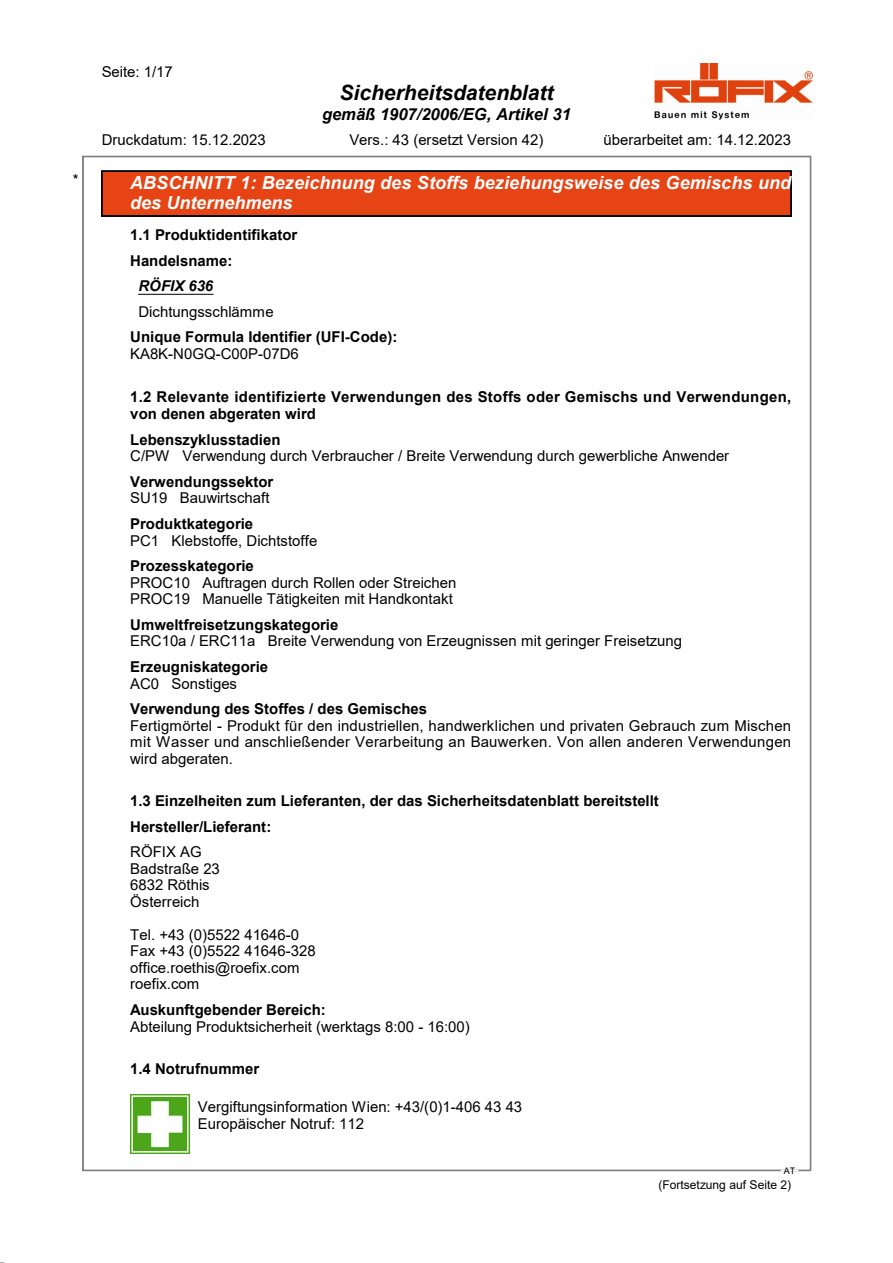
<style>
.page{position:relative;width:893px;height:1263px;background:#fff}
.page>*{position:absolute;margin:0;border:0;box-sizing:border-box;transform-origin:0 0}
.t1{font:italic 700 21px "Arial";color:#000}
.t2{font:italic 700 18px/20.5px "Arial";letter-spacing:.005em;color:#fff}
.t3{font:italic 700 16.5px "Arial";color:#000}
.t4{font:15px/16.5px "Arial";color:#000}
.t5{font:700 15px/25.5px "Arial";letter-spacing:.005em;color:#000}
.t6{font:italic 700 15px "Arial";color:#000}
.t7{font:12px "Arial";letter-spacing:-.005em;color:#000}
.t8{font:9px "Arial";color:#000}
</style>
<div class="page">
<img style="left:654px;top:64px;width:158px;height:55px">
<div style="left:102px;top:171px;width:689px;height:45px;background:#e64415"></div>
<hr style="left:102px;top:171px;width:689px;height:1px;background:#000">
<hr style="left:102px;top:216px;width:689px;height:1px;background:#000">
<hr style="left:101px;top:171px;width:1px;height:45px;background:#000">
<hr style="left:790px;top:171px;width:1px;height:45px;background:#000">
<hr style="left:138px;top:294px;width:75px;height:1px;background:#000">
<img style="left:130px;top:1094px;width:60px;height:59px">
<hr style="left:83px;top:156px;width:727px;height:1px;background:#808080">
<hr style="left:83px;top:157px;width:727px;height:1px;background:#808080">
<hr style="left:83px;top:1170px;width:727px;height:1px;background:#808080">
<svg style="left:781px;top:1170px;width:16px;height:1px"></svg>
<hr style="left:82px;top:156px;width:1px;height:1014px;background:#808080">
<hr style="left:83px;top:156px;width:1px;height:1014px;background:#808080">
<hr style="left:810px;top:156px;width:1px;height:1014px;background:#808080">
<p class="t4" style="left:102px;top:65px;width:73px">Seite: 1/17</p>
<h1 class="t1" style="left:339px;top:84px;width:216px">Sicherheitsdatenblatt</h1>
<p class="t3" style="left:322px;top:108px;width:250px">gemäß 1907/2006/EG, Artikel 31</p>
<p class="t4" style="left:102px;top:133px;width:165px">Druckdatum: 15.12.2023</p>
<p class="t4" style="left:349px;top:133px;width:195px">Vers.: 43 (ersetzt Version 42)</p>
<p class="t4" style="left:603px;top:133px;width:189px">überarbeitet am: 14.12.2023</p>
<p class="t4" style="left:73px;top:173px;width:7px">*</p>
<p class="t2" style="left:130px;top:174px;width:662px">ABSCHNITT 1: Bezeichnung des Stoffs beziehungsweise des Gemischs und des Unternehmens</p>
<p class="t5" style="left:130px;top:223px;width:169px">1.1 Produktidentifikator<br>Handelsname:</p>
<p class="t6" style="left:138px;top:281px;width:76px">RÖFIX 636</p>
<p class="t4" style="left:138px;top:305px;width:137px">Dichtungsschlämme</p>
<p class="t5" style="left:130px;top:326px;width:269px">Unique Formula Identifier (UFI-Code):</p>
<p class="t4" style="left:130px;top:347px;width:170px">KA8K-N0GQ-C00P-07D6</p>
<p class="t5" style="left:130px;top:389px;width:662px;line-height:17.2px">1.2 Relevante identifizierte Verwendungen des Stoffs oder Gemischs und Verwendungen, von denen abgeraten wird</p>
<p class="t5" style="left:130px;top:428px;width:152px">Lebenszyklusstadien</p>
<p class="t4" style="left:130px;top:449px;width:600px">C/PW Verwendung durch Verbraucher / Breite Verwendung durch gewerbliche Anwender</p>
<p class="t5" style="left:130px;top:470px;width:145px">Verwendungssektor</p>
<p class="t4" style="left:130px;top:491px;width:141px">SU19 Bauwirtschaft</p>
<p class="t5" style="left:130px;top:512px;width:124px">Produktkategorie</p>
<p class="t4" style="left:130px;top:533px;width:189px">PC1 Klebstoffe, Dichtstoffe</p>
<p class="t5" style="left:130px;top:554px;width:125px">Prozesskategorie</p>
<p class="t4" style="left:130px;top:576px;width:327px">PROC10 Auftragen durch Rollen oder Streichen<br>PROC19 Manuelle Tätigkeiten mit Handkontakt</p>
<p class="t5" style="left:130px;top:613px;width:210px">Umweltfreisetzungskategorie</p>
<p class="t4" style="left:130px;top:634px;width:553px">ERC10a / ERC11a Breite Verwendung von Erzeugnissen mit geringer Freisetzung</p>
<p class="t5" style="left:130px;top:655px;width:139px">Erzeugniskategorie</p>
<p class="t4" style="left:130px;top:676px;width:108px">AC0 Sonstiges</p>
<p class="t5" style="left:130px;top:697px;width:298px">Verwendung des Stoffes / des Gemisches</p>
<p class="t4" style="left:130px;top:718px;width:662px;text-align:justify">Fertigmörtel - Produkt für den industriellen, handwerklichen und privaten Gebrauch zum Mischen mit Wasser und anschließender Verarbeitung an Bauwerken. Von allen anderen Verwendungen wird abgeraten.</p>
<p class="t5" style="left:130px;top:790px;width:530px">1.3 Einzelheiten zum Lieferanten, der das Sicherheitsdatenblatt bereitstellt<br>Hersteller/Lieferant:</p>
<p class="t4" style="left:130px;top:845px;width:91px">RÖFIX AG<br>Badstraße 23<br>6832 Röthis<br>Österreich</p>
<p class="t4" style="left:130px;top:928px;width:187px">Tel. +43 (0)5522 41646-0<br>Fax +43 (0)5522 41646-328 office.roethis@roefix.com roefix.com</p>
<p class="t5" style="left:130px;top:998px;width:197px">Auskunftgebender Bereich:</p>
<p class="t4" style="left:130px;top:1019px;width:341px">Abteilung Produktsicherheit (werktags 8:00 - 16:00)</p>
<p class="t5" style="left:130px;top:1058px;width:130px">1.4 Notrufnummer</p>
<p class="t4" style="left:198px;top:1100px;width:326px">Vergiftungsinformation Wien: +43/(0)1-406 43 43<br>Europäischer Notruf: 112</p>
<p class="t8" style="left:783px;top:1167px;width:13px">AT</p>
<p class="t7" style="left:658px;top:1181px;width:134px">(Fortsetzung auf Seite 2)</p>
</div>
